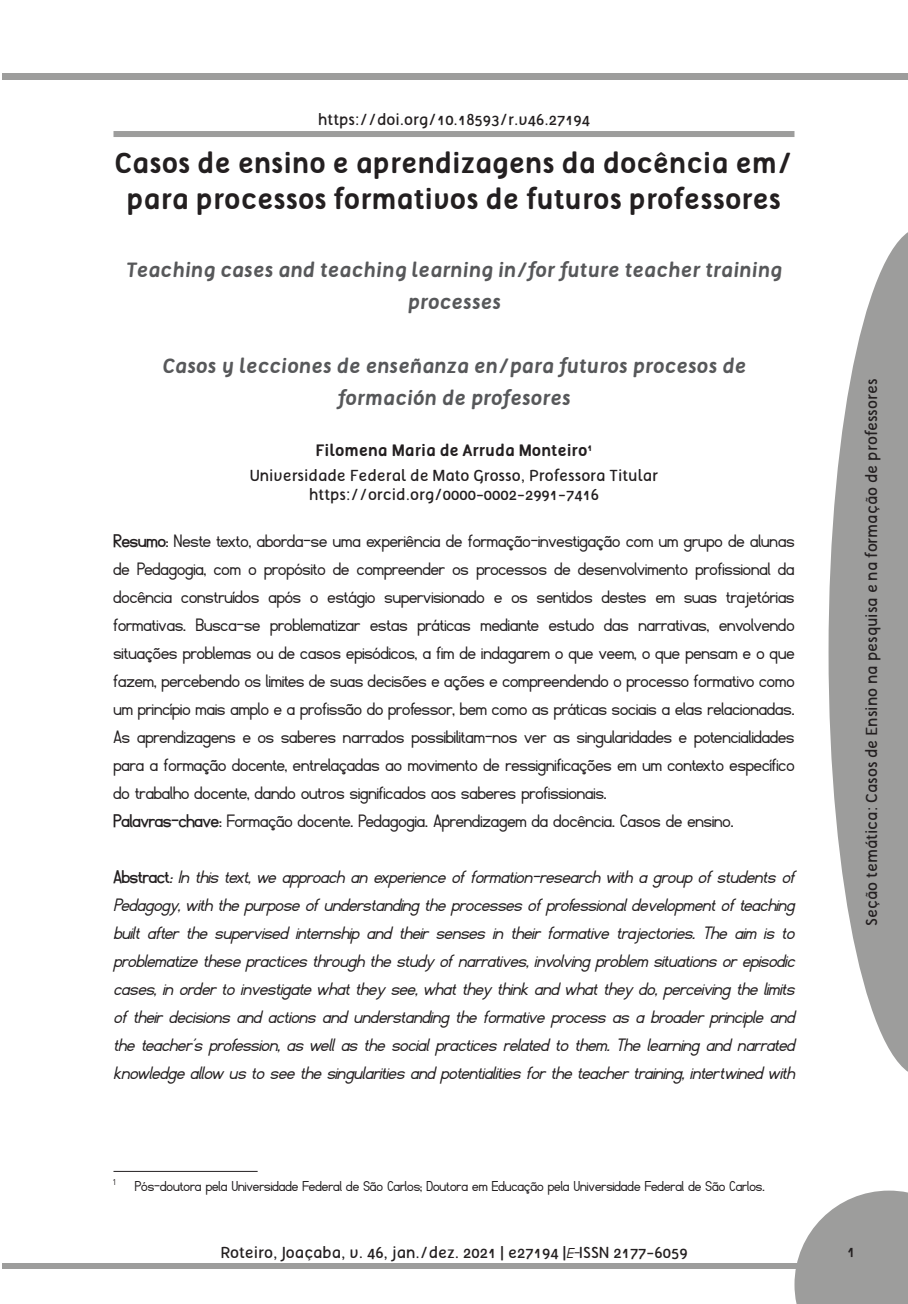
<style>
.page{position:relative;width:908px;height:1304px;background:#fff}
.page>*{position:absolute;margin:0;border:0;box-sizing:border-box;transform-origin:0 0}
.Títulos_Artigos{font:700 28px/36px "Tellural";color:#231f20;text-align:center}
.resumo-_texto{font:20px/28px "Fibel Nord";color:#231f20;text-align:justify}
.abstracts_-_texto{font:italic 20px/28px "Fibel Nord";color:#231f20;text-align:justify}
.Títulos_estrangeiros{font:italic 700 20px/32px "Tellural";color:#57585a;text-align:center}
.Autores{font:16px "Tellural";color:#231f20}
.nota_de_rodapé_ok{font:16px "Fibel Nord";color:#231f20}
.DOI{font:16px "Tellural";color:#231f20}
.Só_autores{font:700 16px "Tellural";color:#231f20}
.s1{font-weight:700}
.s2{font-weight:700;font-style:normal}
.s3{font-family:"Fibel Nord";font-style:italic}
</style>
<div class="page">
<svg style="left:794px;top:1191px;width:113px;height:113px"></svg>
<div style="left:2px;top:1263px;width:796px;height:6px;background:#9d9d9c"></div>
<div style="left:2px;top:73px;width:905px;height:7px;background:#9d9d9c"></div>
<svg style="left:828px;top:233px;width:79px;height:838px;fill:#9d9d9c"></svg>
<div style="left:113px;top:131px;width:681px;height:6px;background:#9d9d9c"></div>
<hr style="left:113px;top:1171px;width:144px;height:1px;background:#231f20">
<p class="DOI" style="left:318px;top:111px;width:274px">https://doi.org/10.18593/r.v46.27194</p>
<p class="Títulos_Artigos" style="left:115px;top:145px;width:679px">Casos de ensino e aprendizagens da docência em/ para processos formativos de futuros professores</p>
<p class="Títulos_estrangeiros" style="left:126px;top:254px;width:656px">Teaching cases and teaching learning in/for future teacher training processes</p>
<p class="Títulos_estrangeiros" style="left:162px;top:350px;width:585px">Casos y lecciones de enseñanza en/para futuros procesos de formación de profesores</p>
<p class="Só_autores" style="left:315px;top:441px;width:278px">Filomena Maria de Arruda Monteiro<sup>1</sup></p>
<p class="Autores" style="left:250px;top:467px;width:410px">Universidade Federal de Mato Grosso, Professora Titular</p>
<p class="Autores" style="left:309px;top:486px;width:292px">https://orcid.org/0000-0002-2991-7416</p>
<p class="resumo-_texto" style="left:113px;top:527px;width:682px"><span class="s1">Resumo</span>: Neste texto, aborda-se uma experiência de formação-investigação com um grupo de alunas de Pedagogia, com o propósito de compreender os processos de desenvolvimento profissional da docência construídos após o estágio supervisionado e os sentidos destes em suas trajetórias formativas. Busca-se problematizar estas práticas mediante estudo das narrativas, envolvendo situações problemas ou de casos episódicos, a fim de indagarem o que veem, o que pensam e o que fazem, percebendo os limites de suas decisões e ações e compreendendo o processo formativo como um princípio mais amplo e a profissão do professor, bem como as práticas sociais a elas relacionadas.<br>As aprendizagens e os saberes narrados possibilitam-nos ver as singularidades e potencialidades para a formação docente, entrelaçadas ao movimento de ressignificações em um contexto específico do trabalho docente, dando outros significados aos saberes profissionais.</p>
<p class="resumo-_texto" style="left:113px;top:807px;width:621px"><span class="s1">Palavras-chave</span>: Formação docente. Pedagogia. Aprendizagem da docência. Casos de ensino.</p>
<p class="abstracts_-_texto" style="left:113px;top:863px;width:682px"><span class="s2">Abstract</span>: In this text, we approach an experience of formation-research with a group of students of Pedagogy, with the purpose of understanding the processes of professional development of teaching built after the supervised internship and their senses in their formative trajectories. The aim is to problematize these practices through the study of narratives, involving problem situations or episodic cases, in order to investigate what they see, what they think and what they do, perceiving the limits of their decisions and actions and understanding the formative process as a broader principle and the teacher’s profession, as well as the social practices related to them. The learning and narrated knowledge allow us to see the singularities and potentialities for the teacher training, intertwined with</p>
<p class="Autores" style="left:862px;top:926px;width:549px;rotate:-90deg">Seção temática: Casos de Ensino na pesquisa e na formação de professores</p>
<p class="nota_de_rodapé_ok" style="left:113px;top:1178px;width:652px"><sup>1</sup> Pós-doutora pela Universidade Federal de São Carlos; Doutora em Educação pela Universidade Federal de São Carlos.</p>
<p class="Autores" style="left:220px;top:1244px;width:468px">Roteiro, Joaçaba, v. 46, jan./dez. 2021 | e27194 |<span class="s3">E-</span>ISSN 2177-6059</p>
<p class="Autores" style="left:846px;top:1242px;width:10px">1</p>
</div>
